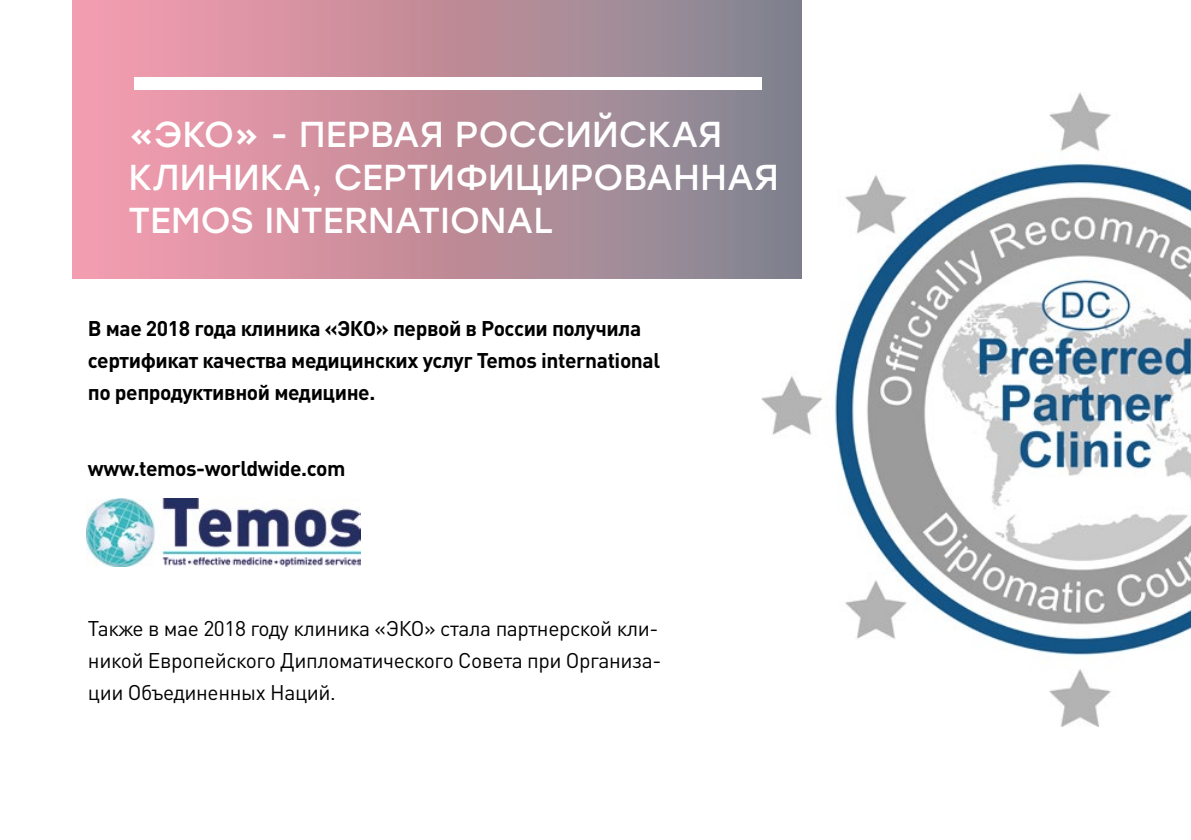
<style>
.page{position:relative;width:1191px;height:840px;background:#fff}
.page>*{position:absolute;margin:0;border:0;box-sizing:border-box;transform-origin:0 0}
.t1{font:36px/43.2px "Stolzl";color:#fff}
.t2{font:700 21px/32px "DIN Pro";letter-spacing:-.02em;color:#000}
.t3{font:21px/32px "DIN Pro";letter-spacing:-.02em;color:#000}
</style>
<div class="page">
<div style="left:72px;top:0;width:729px;height:278px;background:linear-gradient(to right,#fa9bad,#83848e)"></div>
<img style="left:87px;top:498px;width:274px;height:68px">
<div style="left:134px;top:77px;width:627px;height:12px;background:#fff"></div>
<img style="left:761px;top:93px;width:430px;height:633px">
<h1 class="t1" style="left:128px;top:111px;width:651px">«ЭКО» - ПЕРВАЯ РОССИЙСКАЯ<br>КЛИНИКА, СЕРТИФИЦИРОВАННАЯ<br>TEMOS INTERNATIONAL</h1>
<p class="t2" style="left:88px;top:310px;width:574px">В мае 2018 года клиника «ЭКО» первой в России получила сертификат качества медицинских услуг Temos international по репродуктивной медицине.</p>
<p class="t2" style="left:88px;top:449px;width:259px">www.temos-worldwide.com</p>
<p class="t3" style="left:88px;top:610px;width:575px">Также в мае 2018 году клиника «ЭКО» стала партнерской кли&shy;никой Европейского Дипломатического Совета при Организа&shy;ции Объединенных Наций.</p>
</div>
